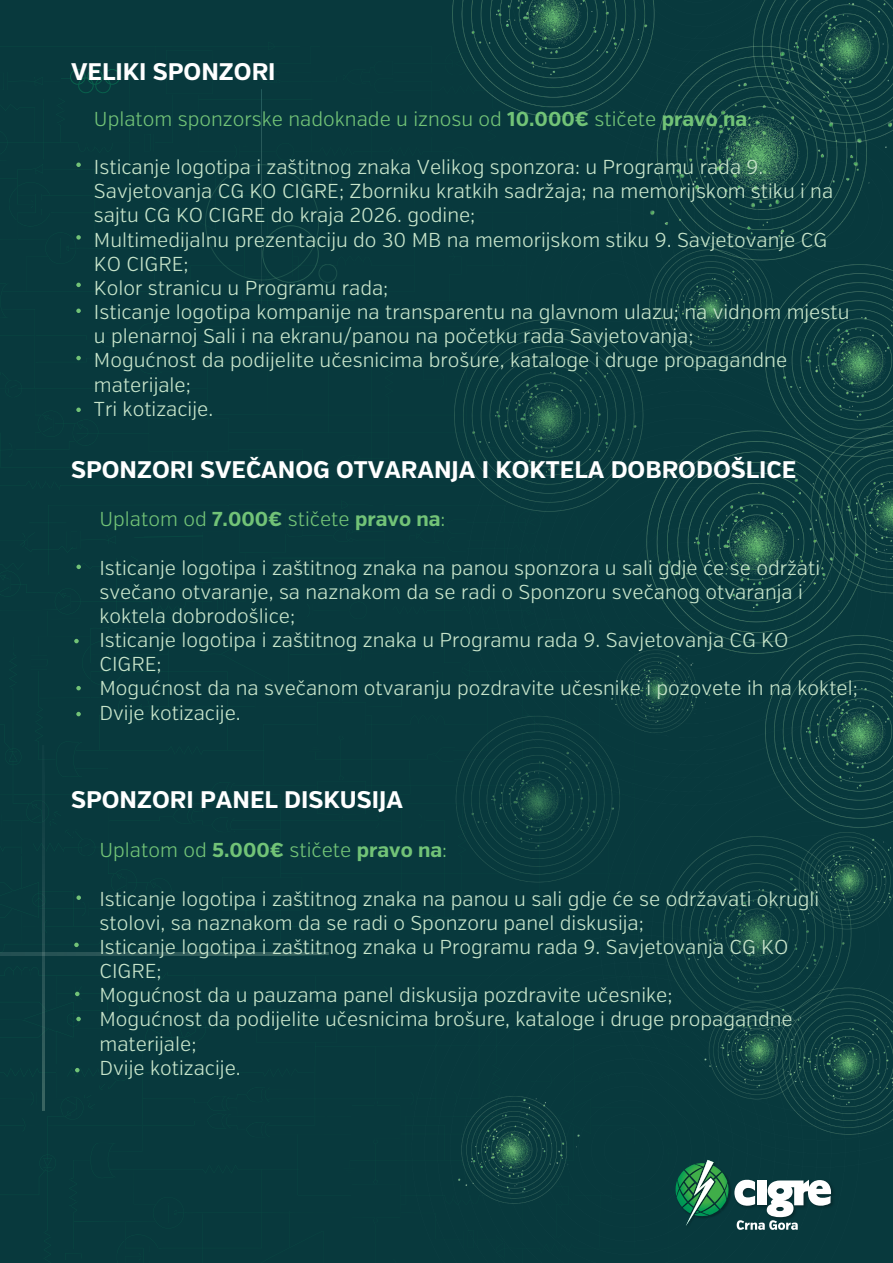
<style>
.page{position:relative;width:893px;height:1263px;background:#fff}
.page>*{position:absolute;margin:0;border:0;box-sizing:border-box;transform-origin:0 0}
.t1{font:700 24px "Verb Cond";color:#fff;scale:1.04 1}
.t2{font:300 20.1px/24.2px "Verb Cond";color:#c8e5cb;scale:1.04 1}
.t3{font:300 20.1px "Verb Cond";color:#72c377;scale:1.04 1}
.s1{font-weight:700}
</style>
<div class="page">
<div style="left:77px;top:398px;width:327px;height:10px;background:#08393d"></div>
<hr style="left:267px;top:362px;width:1px;height:53px;background:#083a3d">
<div style="left:35px;top:389px;width:42px;height:49px;background:#08393d"></div>
<img style="left:764px;top:398px;width:129px;height:10px">
<img style="left:453px;top:398px;width:202px;height:10px">
<svg style="left:0;top:0;width:893px;height:398px;background:#0a3c3e"></svg>
<div style="left:0;top:408px;width:893px;height:855px;background:#08393d"></div>
<p class="t1" style="left:71px;top:57px;width:198px">VELIKI SPONZORI</p>
<p class="t3" style="left:94px;top:107px;width:634px">Uplatom sponzorske nadoknade u iznosu od <span class="s1">10.000€</span> stičete <span class="s1">pravo na</span>:</p>
<p class="t2" style="left:94px;top:155px;width:728px">Isticanje logotipa i zaštitnog znaka Velikog sponzora: u Programu rada 9.<br>Savjetovanja CG KO CIGRE; Zborniku kratkih sadržaja; na memorijskom stiku i na sajtu CG KO CIGRE do kraja 2026. godine;<br>Multimedijalnu prezentaciju do 30 MB na memorijskom stiku 9. Savjetovanje CG KO CIGRE;<br>Kolor stranicu u Programu rada;<br>Isticanje logotipa kompanije na transparentu na glavnom ulazu; na vidnom mjestu u plenarnoj Sali i na ekranu/panou na početku rada Savjetovanja;<br>Mogućnost da podijelite učesnicima brošure, kataloge i druge propagandne materijale;<br>Tri kotizacije.</p>
<p class="t1" style="left:71px;top:455px;width:699px">SPONZORI SVEČANOG OTVARANJA I KOKTELA DOBRODOŠLICE</p>
<p class="t3" style="left:99px;top:507px;width:334px">Uplatom od <span class="s1">7.000€</span> stičete <span class="s1">pravo na</span>:</p>
<p class="t2" style="left:99px;top:556px;width:731px">Isticanje logotipa i zaštitnog znaka na panou sponzora u sali gdje će se održati svečano otvaranje, sa naznakom da se radi o Sponzoru svečanog otvaranja i koktela dobrodošlice;<br>Isticanje logotipa i zaštitnog znaka u Programu rada 9. Savjetovanja CG KO<br>CIGRE;<br>Mogućnost da na svečanom otvaranju pozdravite učesnike i pozovete ih na koktel; Dvije kotizacije.</p>
<p class="t1" style="left:71px;top:785px;width:321px">SPONZORI PANEL DISKUSIJA</p>
<p class="t3" style="left:99px;top:838px;width:336px">Uplatom od <span class="s1">5.000€</span> stičete <span class="s1">pravo na</span>:</p>
<p class="t2" style="left:99px;top:887px;width:694px">Isticanje logotipa i zaštitnog znaka na panou u sali gdje će se održavati okrugli stolovi, sa naznakom da se radi o Sponzoru panel diskusija;<br>Isticanje logotipa i zaštitnog znaka u Programu rada 9. Savjetovanja CG KO CIGRE;<br>Mogućnost da u pauzama panel diskusija pozdravite učesnike;<br>Mogućnost da podijelite učesnicima brošure, kataloge i druge propagandne materijale;<br>Dvije kotizacije.</p>
</div>
